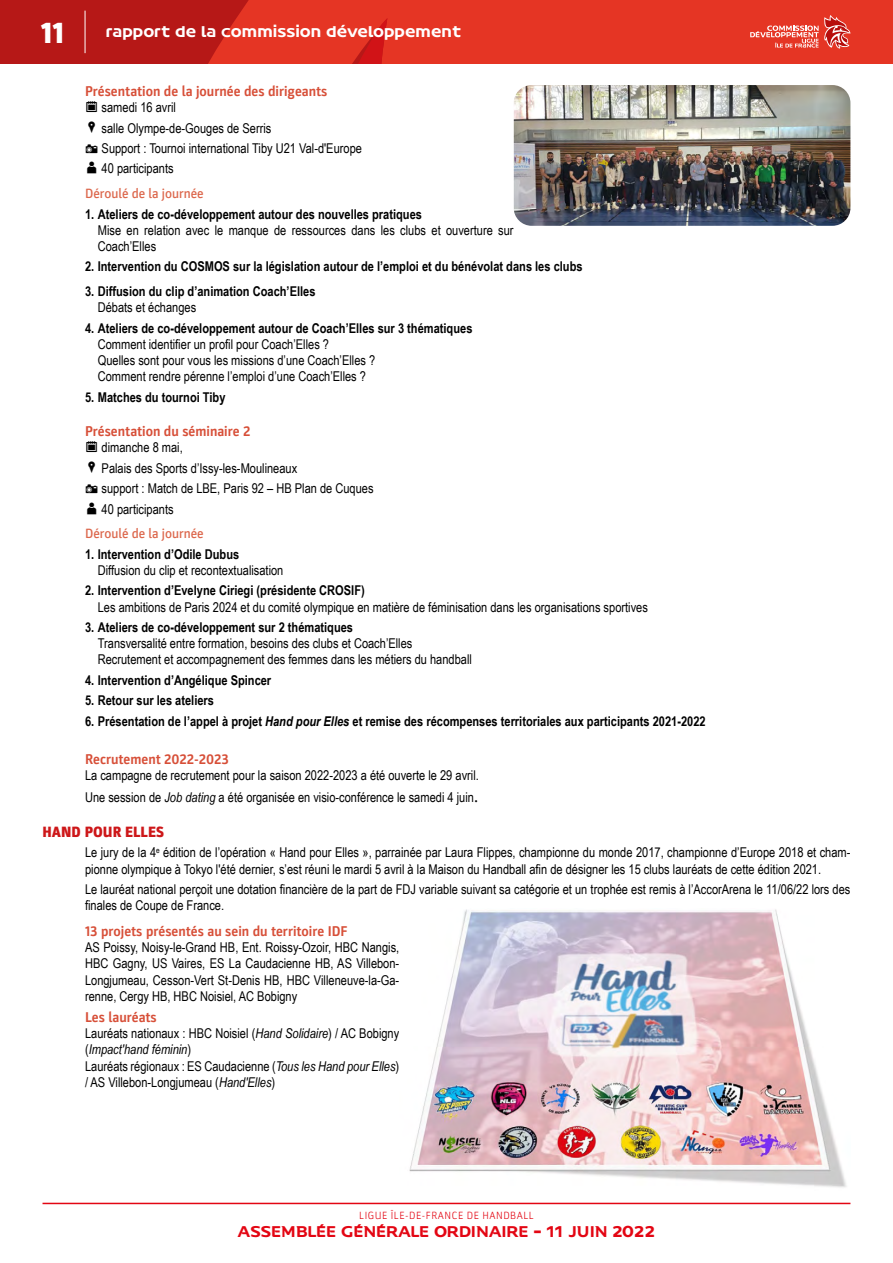
<style>
.page{position:relative;width:893px;height:1263px;background:#fff}
.page>*{position:absolute;margin:0;border:0;box-sizing:border-box;transform-origin:0 0}
.t1{font:900 30px "Parka";color:#fff}
.t2{font:15px "FF Hand V";color:#e30613}
.t3{font:15px "FF Hand V";letter-spacing:-.005em;color:#fff}
.t4{font:900 15px "Parka";color:#cd1719}
.t5{font:700 14.25px "Parka";color:#d74f38}
.t6{font:13.5px/16.2px "Arial Narrow";color:#000}
.t7{font:700 13.5px "Arial Narrow";color:#000}
.t8{font:500 13.5px "Parka";color:#dc674c}
.t9{font:300 10.5px "Parka";letter-spacing:.05em;color:#e30613}
.s1{font-style:italic}
.s2{font-family:"Minion Pro";font-size:18px}
</style>
<div class="page">
<hr style="left:43px;top:1203px;width:807px;height:1px;background:#e30613">
<svg style="left:0;top:0;width:893px;height:15px;background:#d82d20"></svg>
<hr style="left:85px;top:11px;width:1px;height:42px;background:#fff">
<svg style="left:0;top:15px;width:893px;height:49px;background:#d83023"></svg>
<img style="left:514px;top:85px;width:336px;height:141px">
<img style="left:409px;top:909px;width:438px;height:279px">
<h1 class="t1" style="left:41px;top:16px;width:24px">11</h1>
<p class="t3" style="left:106px;top:22px;width:357px">rapport de la commission développement</p>
<p class="t5" style="left:85px;top:83px;width:244px">Présentation de la journée des dirigeants</p>
<p class="t6" style="left:102px;top:97px;width:262px;line-height:20.4px">samedi 16 avril<br>salle Olympe-de-Gouges de Serris<br>Support : Tournoi international Tiby U21 Val-d'Europe<br>40 participants</p>
<p class="t8" style="left:85px;top:186px;width:120px">Déroulé de la journée</p>
<p class="t7" style="left:85px;top:204px;width:338px">1. Ateliers de co-développement autour des nouvelles pratiques</p>
<p class="t6" style="left:98px;top:221px;width:417px">Mise en relation avec le manque de ressources dans les clubs et ouverture sur<br>Coach’Elles</p>
<p class="t7" style="left:85px;top:256px;width:499px">2. Intervention du COSMOS sur la législation autour de l’emploi et du bénévolat dans les clubs</p>
<p class="t7" style="left:85px;top:281px;width:232px">3. Diffusion du clip d’animation Coach’Elles</p>
<p class="t6" style="left:98px;top:299px;width:100px">Débats et échanges</p>
<p class="t7" style="left:85px;top:318px;width:389px">4. Ateliers de co-développement autour de Coach’Elles sur 3 thématiques</p>
<p class="t6" style="left:98px;top:336px;width:279px">Comment identifier un profil pour Coach’Elles ?<br>Quelles sont pour vous les missions d’une Coach’Elles ?<br>Comment rendre pérenne l’emploi d’une Coach’Elles ?</p>
<p class="t7" style="left:85px;top:387px;width:142px">5. Matches du tournoi Tiby</p>
<p class="t5" style="left:85px;top:423px;width:167px">Présentation du séminaire 2</p>
<p class="t6" style="left:102px;top:437px;width:273px;line-height:20.4px">dimanche 8 mai,<br>Palais des Sports d’Issy-les-Moulineaux<br>support : Match de LBE, Paris 92 – HB Plan de Cuques<br>40 participants</p>
<p class="t8" style="left:85px;top:526px;width:120px">Déroulé de la journée</p>
<p class="t7" style="left:85px;top:544px;width:156px">1. Intervention d’Odile Dubus</p>
<p class="t6" style="left:98px;top:562px;width:187px">Diffusion du clip et recontextualisation</p>
<p class="t7" style="left:85px;top:580px;width:281px">2. Intervention d’Evelyne Ciriegi (présidente CROSIF)</p>
<p class="t6" style="left:98px;top:598px;width:552px">Les ambitions de Paris 2024 et du comité olympique en matière de féminisation dans les organisations sportives</p>
<p class="t7" style="left:85px;top:617px;width:270px">3. Ateliers de co-développement sur 2 thématiques</p>
<p class="t6" style="left:98px;top:635px;width:376px">Transversalité entre formation, besoins des clubs et Coach’Elles<br>Recrutement et accompagnement des femmes dans les métiers du handball</p>
<p class="t7" style="left:85px;top:670px;width:188px">4. Intervention d’Angélique Spincer</p>
<p class="t7" style="left:85px;top:690px;width:131px">5. Retour sur les ateliers</p>
<p class="t7" style="left:85px;top:711px;width:622px">6. Présentation de l’appel à projet <span class="s1">Hand pour Elles</span> et remise des récompenses territoriales aux participants 2021-2022</p>
<p class="t5" style="left:85px;top:751px;width:145px">Recrutement 2022-2023</p>
<p class="t6" style="left:85px;top:764px;width:395px;line-height:21.6px">La campagne de recrutement pour la saison 2022-2023 a été ouverte le 29 avril.<br>Une session de <span class="s1">Job dating</span> a été organisée en visio-conférence le samedi 4 juin<span class="s2">.</span></p>
<p class="t4" style="left:43px;top:823px;width:123px">HAND POUR ELLES</p>
<p class="t6" style="left:85px;top:844px;width:767px">Le jury de la 4<sup>e</sup> édition de l’opération « Hand pour Elles », parrainée par Laura Flippes, championne du monde 2017, championne d’Europe 2018 et cham&shy;pionne olympique à Tokyo l'été dernier, s’est réuni le mardi 5 avril à la Maison du Handball afin de désigner les 15 clubs lauréats de cette édition 2021.</p>
<p class="t6" style="left:85px;top:881px;width:767px">Le lauréat national perçoit une dotation financière de la part de FDJ variable suivant sa catégorie et un trophée est remis à l’AccorArena le 11/06/22 lors des finales de Coupe de France.</p>
<p class="t5" style="left:85px;top:923px;width:264px">13 projets présentés au sein du territoire IDF</p>
<p class="t6" style="left:85px;top:939px;width:316px;text-align:justify">AS Poissy, Noisy-le-Grand HB, Ent. Roissy-Ozoir, HBC Nangis, HBC Gagny, US Vaires, ES La Caudacienne HB, AS Villebon-Longjumeau, Cesson-Vert St-Denis HB, HBC Villeneuve-la-Ga&shy;renne, Cergy HB, HBC Noisiel, AC Bobigny</p>
<p class="t5" style="left:85px;top:1009px;width:73px">Les lauréats</p>
<p class="t6" style="left:85px;top:1025px;width:316px">Lauréats nationaux : HBC Noisiel (<span class="s1">Hand Solidaire</span>) / AC Bobigny (<span class="s1">Impact'hand féminin</span>)<br>Lauréats régionaux : ES Caudacienne (<span class="s1">Tous les Hand pour Elles</span>) / AS Villebon-Longjumeau (<span class="s1">Hand'Elles</span>)</p>
<p class="t9" style="left:359px;top:1210px;width:176px">LIGUE ÎLE-DE-FRANCE DE HANDBALL</p>
<p class="t2" style="left:237px;top:1222px;width:419px">ASSEMBLÉE GÉNÉRALE ORDINAIRE – 11 JUIN 2022</p>
</div>
